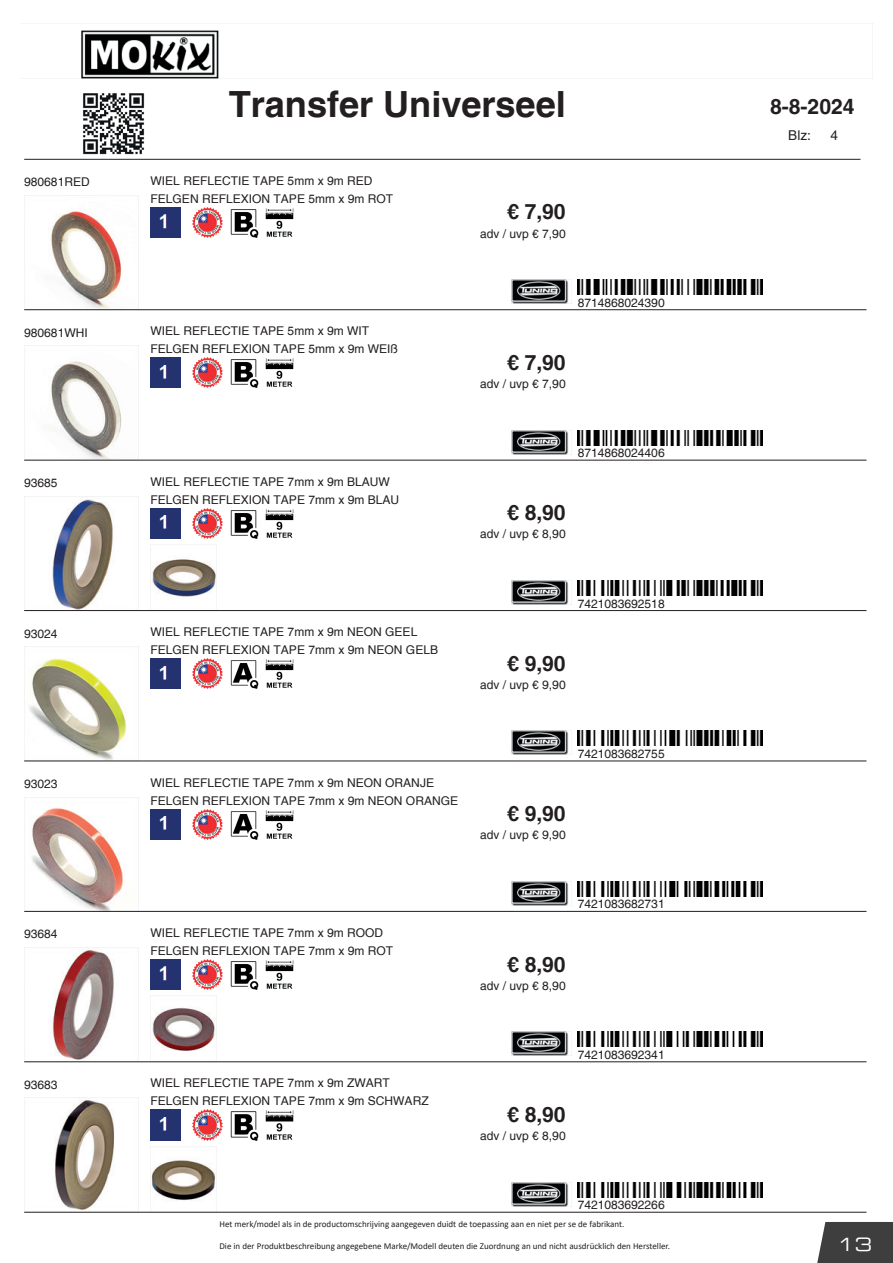
<style>
.page{position:relative;width:893px;height:1263px;background:#fff}
.page>*{position:absolute;margin:0;border:0;box-sizing:border-box;transform-origin:0 0}
.t1{font:700 36.15px "Helvetica";color:#231f20}
.t2{font:700 21px "Helvetica";color:#231f20}
.t3{font:18px "Eurostile Extended Two";color:#fff}
.t4{font:13.5px "Helvetica";color:#231f20}
.t5{font:12px/18px "Helvetica";color:#231f20}
.t6{font:9px "Calibri";color:#231f20}
.t7{font:9px "Calibri";color:#221f1f}
</style>
<div class="page">
<div style="left:817px;top:1222px;width:76px;height:41px;background:#3e3e3f"></div>
<img style="left:81px;top:30px;width:138px;height:48px">
<hr style="left:24px;top:159px;width:836px;height:1px;background:#231f20">
<img style="left:512px;top:280px;width:60px;height:24px">
<img style="left:24px;top:195px;width:115px;height:114px">
<img style="left:578px;top:280px;width:185px;height:15px">
<img style="left:151px;top:207px;width:30px;height:30px">
<img style="left:193px;top:207px;width:30px;height:30px">
<img style="left:230px;top:209px;width:29px;height:28px">
<img style="left:265px;top:208px;width:29px;height:29px">
<hr style="left:24px;top:309px;width:842px;height:1px;background:#231f20">
<img style="left:512px;top:430px;width:60px;height:24px">
<img style="left:24px;top:347px;width:115px;height:113px">
<img style="left:578px;top:430px;width:185px;height:15px">
<img style="left:151px;top:358px;width:30px;height:30px">
<img style="left:193px;top:358px;width:30px;height:30px">
<img style="left:230px;top:359px;width:29px;height:29px">
<img style="left:265px;top:358px;width:29px;height:29px">
<hr style="left:24px;top:460px;width:842px;height:1px;background:#231f20">
<img style="left:512px;top:580px;width:60px;height:24px">
<img style="left:24px;top:496px;width:115px;height:114px">
<img style="left:152px;top:544px;width:65px;height:63px">
<img style="left:578px;top:580px;width:185px;height:15px">
<img style="left:151px;top:508px;width:30px;height:30px">
<img style="left:193px;top:508px;width:30px;height:30px">
<img style="left:230px;top:510px;width:29px;height:28px">
<img style="left:265px;top:509px;width:29px;height:29px">
<hr style="left:24px;top:610px;width:842px;height:1px;background:#231f20">
<img style="left:512px;top:731px;width:60px;height:24px">
<img style="left:24px;top:648px;width:115px;height:113px">
<img style="left:578px;top:731px;width:185px;height:15px">
<img style="left:151px;top:659px;width:30px;height:30px">
<img style="left:193px;top:659px;width:30px;height:30px">
<img style="left:230px;top:660px;width:29px;height:29px">
<img style="left:265px;top:659px;width:29px;height:29px">
<hr style="left:24px;top:761px;width:842px;height:1px;background:#231f20">
<img style="left:512px;top:881px;width:60px;height:24px">
<img style="left:24px;top:797px;width:115px;height:114px">
<img style="left:578px;top:881px;width:185px;height:15px">
<img style="left:151px;top:809px;width:30px;height:30px">
<img style="left:193px;top:809px;width:30px;height:30px">
<img style="left:230px;top:811px;width:29px;height:28px">
<img style="left:265px;top:810px;width:29px;height:29px">
<hr style="left:24px;top:911px;width:842px;height:1px;background:#231f20">
<img style="left:512px;top:1032px;width:60px;height:24px">
<img style="left:24px;top:947px;width:115px;height:113px">
<img style="left:152px;top:995px;width:65px;height:63px">
<img style="left:578px;top:1032px;width:185px;height:15px">
<img style="left:151px;top:959px;width:30px;height:30px">
<img style="left:193px;top:959px;width:30px;height:30px">
<img style="left:230px;top:961px;width:29px;height:28px">
<img style="left:265px;top:960px;width:29px;height:29px">
<hr style="left:24px;top:1061px;width:842px;height:1px;background:#231f20">
<img style="left:512px;top:1182px;width:60px;height:24px">
<img style="left:24px;top:1099px;width:115px;height:113px">
<img style="left:151px;top:1146px;width:66px;height:66px">
<img style="left:578px;top:1182px;width:185px;height:15px">
<img style="left:151px;top:1110px;width:30px;height:30px">
<img style="left:193px;top:1110px;width:30px;height:30px">
<img style="left:230px;top:1111px;width:29px;height:29px">
<img style="left:265px;top:1110px;width:29px;height:30px">
<hr style="left:24px;top:1212px;width:842px;height:1px;background:#231f20">
<img style="left:83px;top:93px;width:62px;height:62px">
<h1 class="t1" style="left:229px;top:82px;width:339px">Transfer Universeel</h1>
<h2 class="t2" style="left:770px;top:94px;width:86px">8-8-2024</h2>
<p class="t4" style="left:788px;top:127px;width:24px">Blz:</p>
<p class="t4" style="left:830px;top:127px;width:9px">4</p>
<p class="t5" style="left:24px;top:173px;width:67px">980681RED</p>
<p class="t5" style="left:151px;top:172px;width:244px">WIEL REFLECTIE TAPE 5mm x 9m RED<br>FELGEN REFLEXION TAPE 5mm x 9m ROT</p>
<p class="t5" style="left:24px;top:324px;width:65px">980681WHI</p>
<p class="t5" style="left:151px;top:322px;width:249px">WIEL REFLECTIE TAPE 5mm x 9m WIT<br>FELGEN REFLEXION TAPE 5mm x 9m WEIß</p>
<h2 class="t2" style="left:507px;top:199px;width:60px">€ 7,90</h2>
<p class="t5" style="left:480px;top:224px;width:87px">adv / uvp € 7,90</p>
<p class="t5" style="left:578px;top:294px;width:88px">8714868024390</p>
<h2 class="t2" style="left:507px;top:350px;width:60px">€ 7,90</h2>
<p class="t5" style="left:480px;top:375px;width:87px">adv / uvp € 7,90</p>
<p class="t5" style="left:24px;top:474px;width:35px">93685</p>
<p class="t5" style="left:151px;top:473px;width:250px">WIEL REFLECTIE TAPE 7mm x 9m BLAUW<br>FELGEN REFLEXION TAPE 7mm x 9m BLAU</p>
<p class="t5" style="left:24px;top:624px;width:35px">93024</p>
<p class="t5" style="left:151px;top:623px;width:289px">WIEL REFLECTIE TAPE 7mm x 9m NEON GEEL<br>FELGEN REFLEXION TAPE 7mm x 9m NEON GELB</p>
<p class="t5" style="left:578px;top:444px;width:88px">8714868024406</p>
<h2 class="t2" style="left:507px;top:500px;width:60px">€ 8,90</h2>
<p class="t5" style="left:480px;top:525px;width:87px">adv / uvp € 8,90</p>
<p class="t5" style="left:578px;top:594px;width:88px">7421083692518</p>
<h2 class="t2" style="left:507px;top:650px;width:60px">€ 9,90</h2>
<p class="t5" style="left:480px;top:676px;width:87px">adv / uvp € 9,90</p>
<p class="t5" style="left:24px;top:775px;width:35px">93023</p>
<p class="t5" style="left:151px;top:773px;width:309px">WIEL REFLECTIE TAPE 7mm x 9m NEON ORANJE<br>FELGEN REFLEXION TAPE 7mm x 9m NEON ORANGE</p>
<p class="t5" style="left:578px;top:745px;width:88px">7421083682755</p>
<h2 class="t2" style="left:507px;top:801px;width:60px">€ 9,90</h2>
<p class="t5" style="left:480px;top:826px;width:87px">adv / uvp € 9,90</p>
<p class="t5" style="left:24px;top:925px;width:35px">93684</p>
<p class="t5" style="left:151px;top:924px;width:244px">WIEL REFLECTIE TAPE 7mm x 9m ROOD<br>FELGEN REFLEXION TAPE 7mm x 9m ROT</p>
<p class="t5" style="left:578px;top:895px;width:88px">7421083682731</p>
<h2 class="t2" style="left:507px;top:951px;width:60px">€ 8,90</h2>
<p class="t5" style="left:480px;top:976px;width:87px">adv / uvp € 8,90</p>
<p class="t5" style="left:24px;top:1076px;width:35px">93683</p>
<p class="t5" style="left:151px;top:1074px;width:280px">WIEL REFLECTIE TAPE 7mm x 9m ZWART<br>FELGEN REFLEXION TAPE 7mm x 9m SCHWARZ</p>
<p class="t5" style="left:578px;top:1046px;width:88px">7421083692341</p>
<h2 class="t2" style="left:507px;top:1102px;width:60px">€ 8,90</h2>
<p class="t5" style="left:480px;top:1127px;width:87px">adv / uvp € 8,90</p>
<p class="t5" style="left:578px;top:1196px;width:88px">7421083692266</p>
<p class="t7" style="left:219px;top:1218px;width:407px">Het merk/model als in de productomschrijving aangegeven duidt de toepassing aan en niet per se de fabrikant.</p>
<p class="t6" style="left:219px;top:1239px;width:452px">Die in der Produktbeschreibung angegebene Marke/Modell deuten die Zuordnung an und nicht ausdrücklich den Hersteller.</p>
<h3 class="t3" style="left:838px;top:1231px;width:36px">13</h3>
</div>
